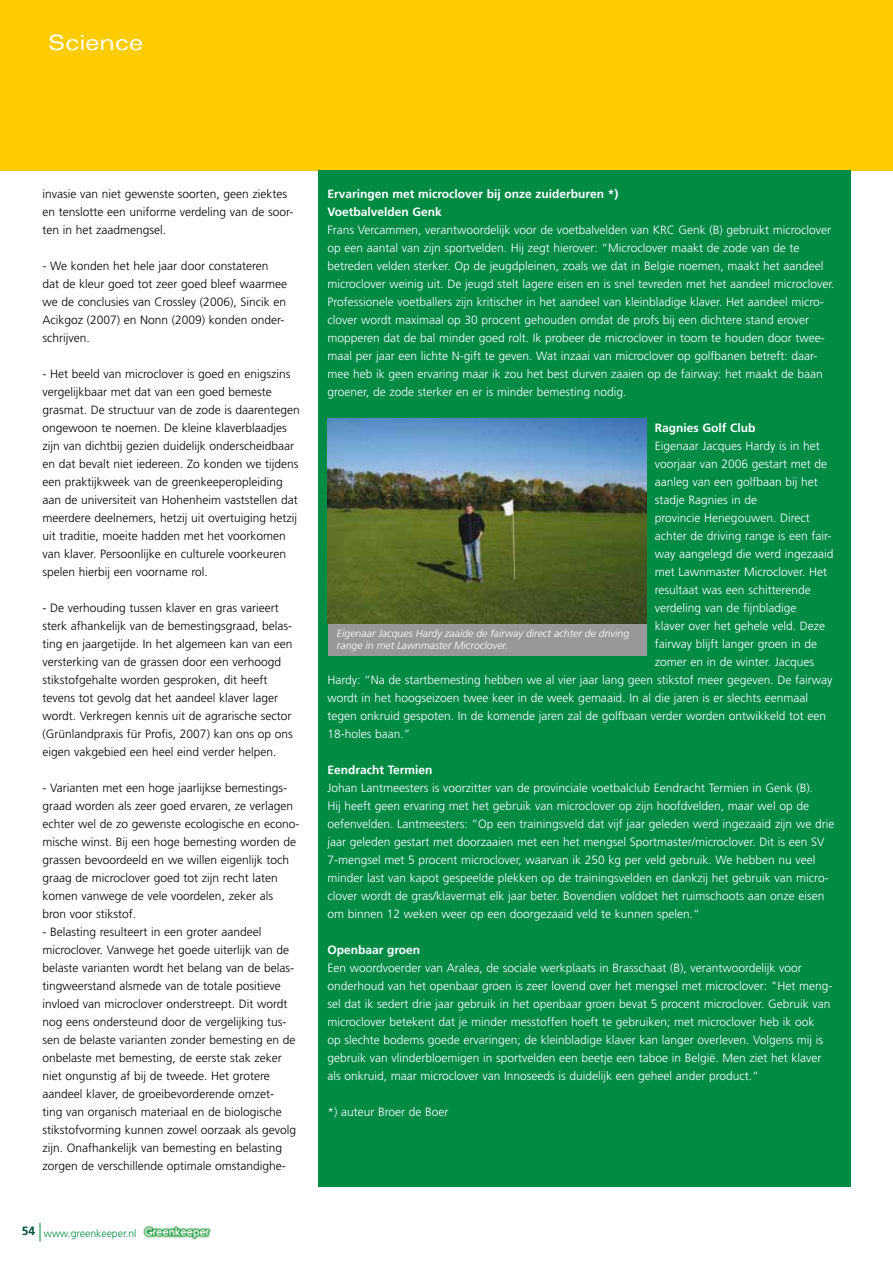
<style>
.page{position:relative;width:893px;height:1263px;background:#fff}
.page>*{position:absolute;margin:0;border:0;box-sizing:border-box;transform-origin:0 0}
.t1{font:expanded 21px "Univers";color:#fff}
.t2{font:300 12px/18px "Frutiger";color:#fff}
.t3{font:300 12px/18px "Frutiger";color:#000}
.t4{font:700 12px/18px "Frutiger";color:#fff}
.t5{font:italic 300 10.5px/12.6px "Frutiger";color:#fff}
.t6{font:300 10.5px "Frutiger";color:#008b45}
.s1{font-weight:700;font-size:12px;color:#00523c}
</style>
<div class="page">
<img style="left:143px;top:1225px;width:68px;height:15px">
<svg style="left:40px;top:1223px;width:1px;height:18px"></svg>
<div style="left:0;top:0;width:893px;height:170px;background:#fecc00"></div>
<div style="left:318px;top:170px;width:532px;height:1016px;background:#008b45"></div>
<img style="left:327px;top:418px;width:319px;height:206px">
<div style="left:328px;top:624px;width:318px;height:32px;background:#97989a"></div>
<h1 class="t1" style="left:48px;top:30px;width:96px">Science</h1>
<p class="t3" style="left:42px;top:185px;width:252px">invasie van niet gewenste soorten, geen ziektes en tenslotte een uniforme verdeling van de soor&shy;ten in het zaadmengsel.</p>
<p class="t3" style="left:42px;top:257px;width:246px">- We konden het hele jaar door constateren dat de kleur goed tot zeer goed bleef waarmee we de conclusies van Crossley (2006), Sincik en Acikgoz (2007) en Nonn (2009) konden onder&shy;schrijven.</p>
<p class="t3" style="left:42px;top:365px;width:259px">- Het beeld van microclover is goed en enigszins vergelijkbaar met dat van een goed bemeste grasmat. De structuur van de zode is daarentegen ongewoon te noemen. De kleine klaverblaadjes zijn van dichtbij gezien duidelijk onderscheidbaar en dat bevalt niet iedereen. Zo konden we tijdens een praktijkweek van de greenkeeperopleiding aan de universiteit van Hohenheim vaststellen dat meerdere deelnemers, hetzij uit overtuiging hetzij uit traditie, moeite hadden met het voorkomen van klaver. Persoonlijke en culturele voorkeuren spelen hierbij een voorname rol.</p>
<p class="t3" style="left:42px;top:599px;width:252px">- De verhouding tussen klaver en gras varieert sterk afhankelijk van de bemestingsgraad, belas&shy;ting en jaargetijde. In het algemeen kan van een versterking van de grassen door een verhoogd stikstofgehalte worden gesproken, dit heeft tevens tot gevolg dat het aandeel klaver lager wordt. Verkregen kennis uit de agrarische sector (Grünlandpraxis für Profis, 2007) kan ons op ons eigen vakgebied een heel eind verder helpen.</p>
<p class="t3" style="left:42px;top:779px;width:259px">- Varianten met een hoge jaarlijkse bemestings&shy;graad worden als zeer goed ervaren, ze verlagen echter wel de zo gewenste ecologische en econo&shy;mische winst. Bij een hoge bemesting worden de grassen bevoordeeld en we willen eigenlijk toch graag de microclover goed tot zijn recht laten komen vanwege de vele voordelen, zeker als bron voor stikstof.</p>
<p class="t3" style="left:42px;top:923px;width:255px">- Belasting resulteert in een groter aandeel microclover. Vanwege het goede uiterlijk van de belaste varianten wordt het belang van de belas&shy;tingweerstand alsmede van de totale positieve invloed van microclover onderstreept. Dit wordt nog eens ondersteund door de vergelijking tus&shy;sen de belaste varianten zonder bemesting en de onbelaste met bemesting, de eerste stak zeker niet ongunstig af bij de tweede. Het grotere aandeel klaver, de groeibevorderende omzet&shy;ting van organisch materiaal en de biologische stikstofvorming kunnen zowel oorzaak als gevolg zijn. Onafhankelijk van bemesting en belasting zorgen de verschillende optimale omstandighe-</p>
<p class="t6" style="left:22px;top:1227px;width:116px"><span class="s1">54</span> www.greenkeeper.nl</p>
<p class="t4" style="left:327px;top:185px;width:292px">Ervaringen met microclover bij onze zuiderburen *)<br>Voetbalvelden Genk</p>
<p class="t2" style="left:327px;top:221px;width:509px">Frans Vercammen, verantwoordelijk voor de voetbalvelden van KRC Genk (B) gebruikt microclover op een aantal van zijn sportvelden. Hij zegt hierover: “Microclover maakt de zode van de te betreden velden sterker. Op de jeugdpleinen, zoals we dat in Belgie noemen, maakt het aandeel microclover weinig uit. De jeugd stelt lagere eisen en is snel tevreden met het aandeel microclover.<br>Professionele voetballers zijn kritischer in het aandeel van kleinbladige klaver. Het aandeel micro&shy;clover wordt maximaal op 30 procent gehouden omdat de profs bij een dichtere stand erover mopperen dat de bal minder goed rolt. Ik probeer de microclover in toom te houden door twee&shy;maal per jaar een lichte N-gift te geven. Wat inzaai van microclover op golfbanen betreft: daar&shy;mee heb ik geen ervaring maar ik zou het best durven zaaien op de fairway: het maakt de baan groener, de zode sterker en er is minder bemesting nodig.</p>
<p class="t4" style="left:655px;top:419px;width:102px">Ragnies Golf Club</p>
<p class="t2" style="left:655px;top:437px;width:166px">Eigenaar Jacques Hardy is in het</p>
<p class="t2" style="left:655px;top:455px;width:174px">voorjaar van 2006 gestart met de</p>
<p class="t2" style="left:655px;top:473px;width:165px">aanleg van een golfbaan bij het</p>
<p class="t2" style="left:655px;top:491px;width:104px">stadje Ragnies in de</p>
<p class="t2" style="left:655px;top:509px;width:156px">provincie Henegouwen. Direct</p>
<p class="t2" style="left:655px;top:527px;width:178px">achter de driving range is een fair-</p>
<p class="t2" style="left:655px;top:545px;width:180px">way aangelegd die werd ingezaaid</p>
<p class="t2" style="left:655px;top:563px;width:174px">met Lawnmaster Microclover. Het</p>
<p class="t2" style="left:655px;top:581px;width:157px">resultaat was een schitterende</p>
<p class="t2" style="left:655px;top:599px;width:143px">verdeling van de fijnbladige</p>
<p class="t2" style="left:655px;top:617px;width:172px">klaver over het gehele veld. Deze</p>
<p class="t2" style="left:655px;top:635px;width:164px">fairway blijft langer groen in de</p>
<p class="t2" style="left:655px;top:653px;width:161px">zomer en in de winter. Jacques</p>
<p class="t2" style="left:327px;top:671px;width:506px">Hardy: “Na de startbemesting hebben we al vier jaar lang geen stikstof meer gegeven. De fairway</p>
<p class="t2" style="left:327px;top:689px;width:482px">wordt in het hoogseizoen twee keer in de week gemaaid. In al die jaren is er slechts eenmaal</p>
<p class="t2" style="left:327px;top:707px;width:500px">tegen onkruid gespoten. In de komende jaren zal de golfbaan verder worden ontwikkeld tot een</p>
<p class="t2" style="left:327px;top:725px;width:85px">18-holes baan.”</p>
<p class="t4" style="left:327px;top:761px;width:107px">Eendracht Termien</p>
<p class="t2" style="left:327px;top:779px;width:508px">Johan Lantmeesters is voorzitter van de provinciale voetbalclub Eendracht Termien in Genk (B).<br>Hij heeft geen ervaring met het gebruik van microclover op zijn hoofdvelden, maar wel op de oefenvelden. Lantmeesters: “Op een trainingsveld dat vijf jaar geleden werd ingezaaid zijn we drie jaar geleden gestart met doorzaaien met een het mengsel Sportmaster/microclover. Dit is een SV 7-mengsel met 5 procent microclover, waarvan ik 250 kg per veld gebruik. We hebben nu veel minder last van kapot gespeelde plekken op de trainingsvelden en dankzij het gebruik van micro&shy;clover wordt de gras/klavermat elk jaar beter. Bovendien voldoet het ruimschoots aan onze eisen om binnen 12 weken weer op een doorgezaaid veld te kunnen spelen.“</p>
<p class="t4" style="left:327px;top:941px;width:94px">Openbaar groen</p>
<p class="t2" style="left:327px;top:959px;width:507px">Een woordvoerder van Aralea, de sociale werkplaats in Brasschaat (B), verantwoordelijk voor onderhoud van het openbaar groen is zeer lovend over het mengsel met microclover: "Het meng&shy;sel dat ik sedert drie jaar gebruik in het openbaar groen bevat 5 procent microclover. Gebruik van microclover betekent dat je minder messtoffen hoeft te gebruiken; met microclover heb ik ook<br>op slechte bodems goede ervaringen; de kleinbladige klaver kan langer overleven. Volgens mij is gebruik van vlinderbloemigen in sportvelden een beetje een taboe in België. Men ziet het klaver als onkruid, maar microclover van Innoseeds is duidelijk een geheel ander product.“</p>
<p class="t2" style="left:327px;top:1103px;width:123px">*) auteur Broer de Boer</p>
<p class="t5" style="left:337px;top:626px;width:294px">Eigenaar Jacques Hardy zaaide de fairway direct achter de driving range in met Lawnmaster Microclover.</p>
</div>
